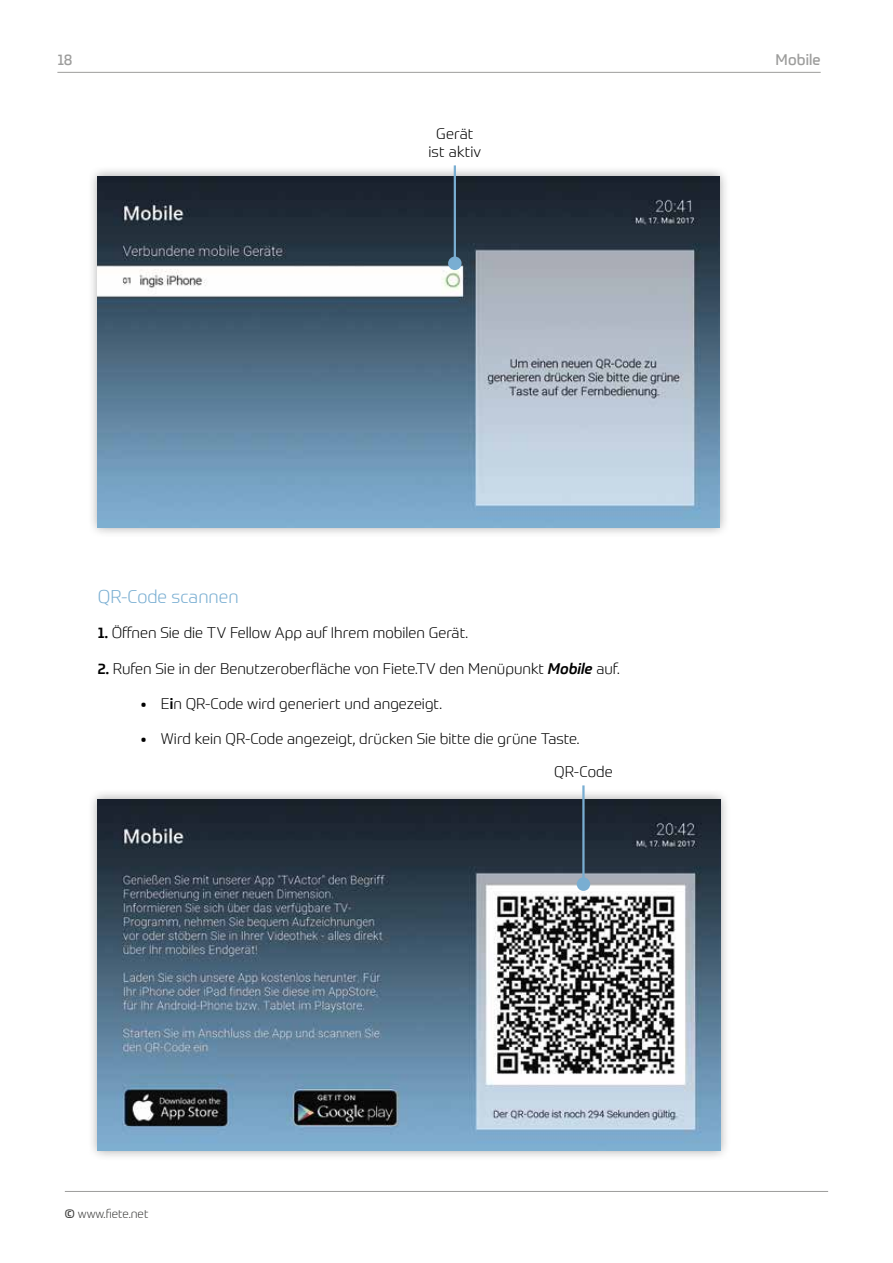
<style>
.page{position:relative;width:893px;height:1263px;background:#fff}
.page>*{position:absolute;margin:0;border:0;box-sizing:border-box;transform-origin:0 0}
.t1{font:300 18px "Prometo";color:#79aed2}
.t2{font:300 15px/18px "Prometo";color:#000;text-align:center}
.t3{font:15px "Prometo";letter-spacing:.005em;color:#9d9d9c}
.t4{font:300 12px "Prometo";color:#3c3c3b}
.s1{font-weight:500}
.s2{font-weight:500;font-style:italic}
.s3{font-weight:400}
</style>
<div class="page">
<hr style="left:65px;top:1191px;width:763px;height:1px;background:#9d9d9c">
<hr style="left:57px;top:72px;width:764px;height:1px;background:#9d9d9c">
<div style="left:87px;top:165px;width:643px;height:373px;background:#000;opacity:.35"></div>
<img style="left:98px;top:176px;width:621px;height:351px">
<hr style="left:454px;top:165px;width:2px;height:98px;background:#79aed2">
<div style="left:448px;top:257px;width:14px;height:13px;background:#79aed2;border-radius:50%"></div>
<div style="left:87px;top:788px;width:644px;height:373px;background:#000;opacity:.35"></div>
<img style="left:98px;top:799px;width:622px;height:352px">
<hr style="left:582px;top:785px;width:3px;height:99px;background:#79aed2">
<div style="left:577px;top:877px;width:13px;height:14px;background:#79aed2;border-radius:50%"></div>
<p class="t3" style="left:57px;top:51px;width:17px">18</p>
<p class="t3" style="left:776px;top:51px;width:47px">Mobile</p>
<p class="t2" style="left:428px;top:125px;width:54px">Gerät ist aktiv</p>
<p class="t1" style="left:98px;top:586px;width:142px">QR-Code scannen</p>
<p class="t2" style="left:98px;top:623px;width:372px"><span class="s1">1.</span> Öffnen Sie die TV Fellow App auf Ihrem mobilen Gerät.</p>
<p class="t2" style="left:98px;top:659px;width:523px"><span class="s1">2.</span> Rufen Sie in der Benutzeroberfläche von Fiete.TV den Menüpunkt <span class="s2">Mobile</span> auf.</p>
<p class="t2" style="left:140px;top:694px;width:303px"><span class="s1">•</span> E<span class="s1">i</span>n QR-Code wird generiert und angezeigt.</p>
<p class="t2" style="left:554px;top:722px;width:60px;line-height:32.5px;text-align:left;text-indent:-414px"><span class="s1">•</span> Wird kein QR-Code angezeigt, drücken Sie bitte die grüne Taste.<br>QR-Code</p>
<p class="t4" style="left:65px;top:1206px;width:85px"><span class="s3">©</span> www.fiete.net</p>
</div>
